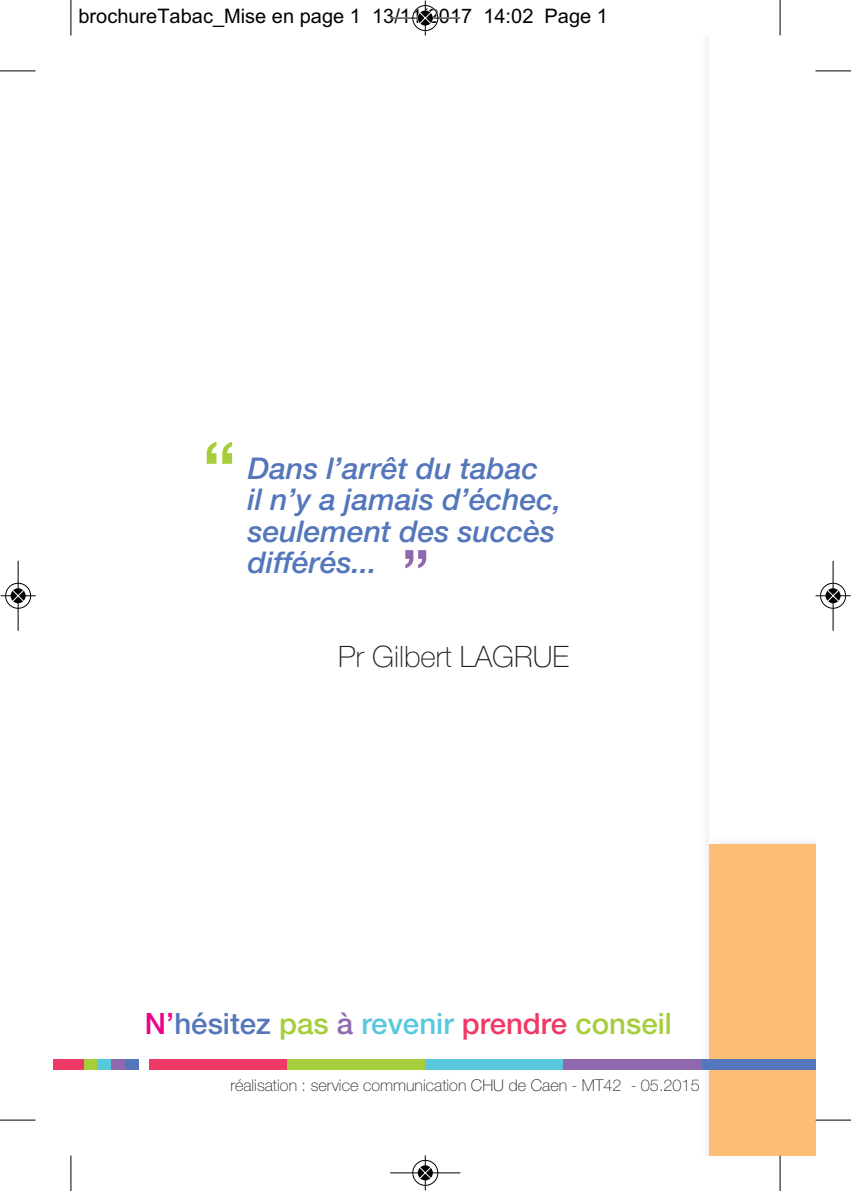
<style>
.page{position:relative;width:851px;height:1191px;background:#fff}
.page>*{position:absolute;margin:0;border:0;box-sizing:border-box;transform-origin:0 0}
.t1{font:500 78.25px "Helvetica Neue";color:#a6ce3c}
.t2{font:500 64.25px "Helvetica Neue";color:#9068ad}
.t3{font:italic 500 30px/31.2px "Helvetica Neue";color:#5476ba}
.t4{font:500 29.5px "Helvetica Neue";color:#a6ce3c}
.t5{font:100 29.5px "Helvetica Neue";color:#231f20}
.t6{font:20px "Arial";color:#000}
.t7{font:100 16.25px "Helvetica Neue";color:#231f20}
.s1{color:#ed028c}
.s2{color:#5476ba}
.s3{color:#9068ad}
.s4{color:#58c8dd}
.s5{color:#ef3966}
</style>
<div class="page">
<img style="left:708px;top:35px;width:1px;height:798px">
<img style="left:698px;top:833px;width:11px;height:322px">
<div style="left:709px;top:844px;width:106px;height:311px;background:#fcbe74"></div>
<div style="left:150px;top:1059px;width:192px;height:10px;background:#ef3966"></div>
<div style="left:288px;top:1059px;width:192px;height:10px;background:#a6ce3c"></div>
<div style="left:426px;top:1059px;width:191px;height:10px;background:#58c8dd"></div>
<div style="left:563px;top:1059px;width:192px;height:10px;background:#9068ad"></div>
<div style="left:701px;top:1059px;width:114px;height:10px;background:#5476ba"></div>
<div style="left:53px;top:1059px;width:36px;height:10px;background:#ef3966"></div>
<div style="left:84px;top:1059px;width:19px;height:10px;background:#a6ce3c"></div>
<div style="left:98px;top:1059px;width:19px;height:10px;background:#58c8dd"></div>
<div style="left:111px;top:1059px;width:20px;height:10px;background:#9068ad"></div>
<div style="left:125px;top:1059px;width:13px;height:10px;background:#5476ba"></div>
<hr style="left:70px;top:0;width:1px;height:35px;background:#000">
<hr style="left:0;top:70px;width:35px;height:1px;background:#000">
<hr style="left:779px;top:0;width:1px;height:35px;background:#000">
<hr style="left:815px;top:70px;width:35px;height:1px;background:#000">
<hr style="left:70px;top:1155px;width:1px;height:36px;background:#000">
<hr style="left:0;top:1119px;width:35px;height:1px;background:#000">
<hr style="left:779px;top:1155px;width:1px;height:36px;background:#000">
<hr style="left:815px;top:1119px;width:35px;height:1px;background:#000">
<div style="left:412px;top:5px;width:26px;height:26px;border:2px solid #fff;border-radius:50%"></div>
<svg style="left:417px;top:10px;width:16px;height:16px"></svg>
<hr style="left:390px;top:18px;width:70px;height:1px;background:#000">
<hr style="left:425px;top:1px;width:1px;height:35px;background:#000">
<div style="left:412px;top:5px;width:26px;height:26px;border:1px solid #000;border-radius:50%"></div>
<svg style="left:418px;top:11px;width:14px;height:15px"></svg>
<svg style="left:419px;top:12px;width:12px;height:12px"></svg>
<div style="left:412px;top:1159px;width:26px;height:27px;border:2px solid #fff;border-radius:50%"></div>
<svg style="left:417px;top:1164px;width:16px;height:16px"></svg>
<hr style="left:390px;top:1172px;width:70px;height:1px;background:#000">
<hr style="left:425px;top:1155px;width:1px;height:35px;background:#000">
<div style="left:412px;top:1160px;width:26px;height:25px;border:1px solid #000;border-radius:50%"></div>
<svg style="left:418px;top:1165px;width:14px;height:15px"></svg>
<svg style="left:419px;top:1166px;width:12px;height:13px"></svg>
<div style="left:5px;top:582px;width:26px;height:27px;border:2px solid #fff;border-radius:50%"></div>
<svg style="left:10px;top:588px;width:16px;height:16px"></svg>
<hr style="left:18px;top:561px;width:1px;height:70px;background:#000">
<hr style="left:1px;top:595px;width:35px;height:1px;background:#000">
<div style="left:5px;top:583px;width:26px;height:25px;border:1px solid #000;border-radius:50%"></div>
<svg style="left:11px;top:588px;width:15px;height:15px"></svg>
<svg style="left:12px;top:589px;width:12px;height:13px"></svg>
<div style="left:819px;top:582px;width:27px;height:27px;border:2px solid #fff;border-radius:50%"></div>
<svg style="left:824px;top:588px;width:17px;height:16px"></svg>
<hr style="left:832px;top:561px;width:1px;height:70px;background:#000">
<hr style="left:815px;top:595px;width:35px;height:1px;background:#000">
<div style="left:820px;top:583px;width:25px;height:25px;border:1px solid #000;border-radius:50%"></div>
<svg style="left:825px;top:588px;width:15px;height:15px"></svg>
<svg style="left:826px;top:589px;width:13px;height:13px"></svg>
<p class="t6" style="left:78px;top:4px;width:531px">brochureTabac_Mise en page 1 13/11/2017 14:02 Page 1</p>
<h1 class="t1" style="left:202px;top:442px;width:36px">“</h1>
<p class="t3" style="left:248px;top:455px;width:315px">Dans l’arrêt du tabac<br>il n’y a jamais d’échec, seulement des succès différés...</p>
<h2 class="t2" style="left:401px;top:550px;width:30px">”</h2>
<p class="t5" style="left:338px;top:645px;width:232px">Pr Gilbert LAGRUE</p>
<p class="t4" style="left:145px;top:1012px;width:528px"><span class="s1">N’</span><span class="s2">hésitez</span> pas <span class="s3">à</span> <span class="s4">revenir</span> <span class="s5">prendre</span> conseil</p>
<p class="t7" style="left:230px;top:1079px;width:470px">réalisation : service communication CHU de Caen - MT42 - 05.2015</p>
</div>
